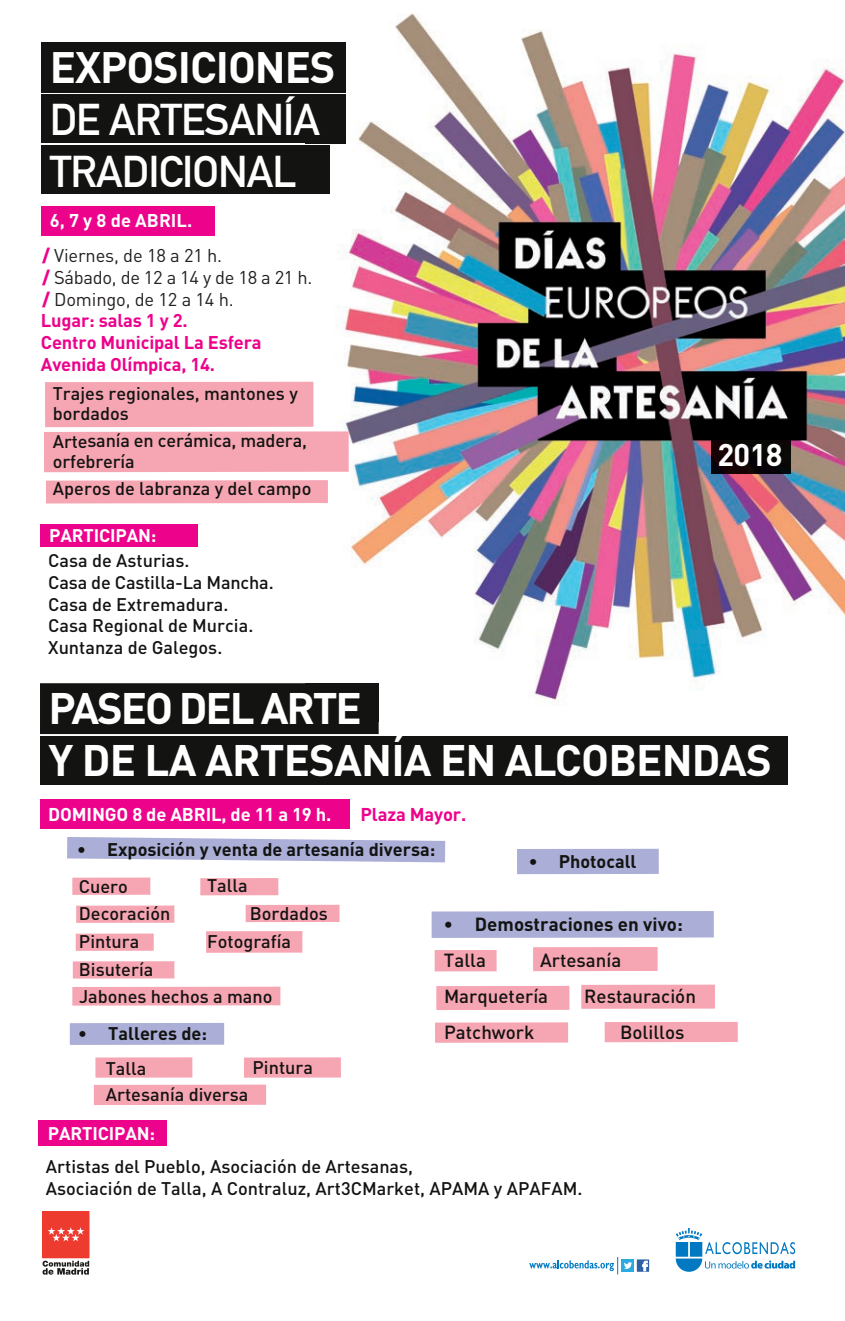
<style>
.page{position:relative;width:845px;height:1321px;background:#fff}
.page>*{position:absolute;margin:0;border:0;box-sizing:border-box;transform-origin:0 0}
.t1{font:700 43.6px "DIN";letter-spacing:-.02em;color:#fff}
.t2{font:700 43.6px "DIN";letter-spacing:-.05em;color:#fff}
.t3{font:700 43.4px/52.2px "DIN Alternate";letter-spacing:-.02em;color:#fff}
.t4{font:700 43.4px "DIN";letter-spacing:-.025em;color:#fff}
.t5{font:700 31px "DIN";color:#fff}
.t6{font:500 18.8px/36.2px "DIN";color:#131412}
.t7{font:700 18.8px/36.4px "DIN";color:#131412}
.t8{font:700 18.4px "DIN";letter-spacing:-.01em;color:#fff}
.t9{font:700 18.4px "DIN";letter-spacing:-.01em;color:#ed028c}
.t10{font:500 18.2px/21.8px "DIN";color:#131412}
.t11{font:18.2px/21.8px "DIN";letter-spacing:-.01em;color:#231f20}
.t12{font:700 18.2px/34.6px "DIN";color:#131412}
.t13{font:700 18.2px "DIN";letter-spacing:-.01em;color:#fff}
.s1{font-weight:900;color:#ed028c}
.s2{font-weight:700;color:#ed028c}
.s3{font-weight:500}
</style>
<div class="page">
<div style="left:533px;top:946px;width:124px;height:25px;background:#f6a5b3"></div>
<div style="left:604px;top:1021px;width:133px;height:21px;background:#f6a5b3"></div>
<div style="left:436px;top:985px;width:133px;height:24px;background:#f6a5b3"></div>
<div style="left:435px;top:1022px;width:133px;height:20px;background:#f6a5b3"></div>
<div style="left:581px;top:984px;width:134px;height:24px;background:#f6a5b3"></div>
<img style="left:305px;top:13px;width:540px;height:708px">
<div style="left:40px;top:799px;width:310px;height:29px;background:#ed028c"></div>
<div style="left:38px;top:1120px;width:129px;height:26px;background:#ed028c"></div>
<div style="left:40px;top:525px;width:158px;height:22px;background:#ed028c"></div>
<div style="left:41px;top:206px;width:174px;height:29px;background:#ed028c"></div>
<svg style="left:67px;top:837px;width:378px;height:25px;background:#b6b9db"></svg>
<div style="left:434px;top:949px;width:62px;height:22px;background:#f6a5b3"></div>
<div style="left:431px;top:911px;width:282px;height:26px;background:#abaed6"></div>
<div style="left:517px;top:848px;width:141px;height:26px;background:#abaed6"></div>
<div style="left:40px;top:735px;width:747px;height:49px;background:#131412"></div>
<div style="left:40px;top:683px;width:338px;height:51px;background:#131412"></div>
<div style="left:305px;top:683px;width:73px;height:38px;background:#131412"></div>
<svg style="left:675px;top:1228px;width:120px;height:43px"></svg>
<svg style="left:529px;top:1257px;width:89px;height:17px"></svg>
<div style="left:621px;top:1259px;width:13px;height:12px;background:#2aaae1"></div>
<svg style="left:624px;top:1262px;width:8px;height:6px"></svg>
<div style="left:636px;top:1259px;width:13px;height:12px;background:#3060a4"></div>
<svg style="left:642px;top:1260px;width:5px;height:10px"></svg>
<div style="left:41px;top:94px;width:264px;height:49px;background:#131412"></div>
<div style="left:305px;top:42px;width:41px;height:101px;background:#131412"></div>
<div style="left:41px;top:145px;width:264px;height:49px;background:#131412"></div>
<img style="left:305px;top:145px;width:24px;height:49px">
<div style="left:41px;top:42px;width:264px;height:51px;background:#131412"></div>
<div style="left:45px;top:382px;width:268px;height:45px;background:#f6a5b3"></div>
<div style="left:44px;top:431px;width:305px;height:41px;background:#f6a5b3"></div>
<div style="left:46px;top:480px;width:282px;height:23px;background:#f6a5b3"></div>
<div style="left:244px;top:1057px;width:97px;height:20px;background:#f6a5b3"></div>
<div style="left:95px;top:1057px;width:97px;height:20px;background:#f6a5b3"></div>
<div style="left:94px;top:1084px;width:172px;height:20px;background:#f6a5b3"></div>
<div style="left:70px;top:1022px;width:154px;height:22px;background:#abaed6"></div>
<div style="left:72px;top:877px;width:78px;height:17px;background:#f6a5b3"></div>
<div style="left:73px;top:961px;width:101px;height:17px;background:#f6a5b3"></div>
<div style="left:206px;top:931px;width:96px;height:21px;background:#f6a5b3"></div>
<div style="left:76px;top:933px;width:78px;height:17px;background:#f6a5b3"></div>
<div style="left:246px;top:904px;width:93px;height:18px;background:#f6a5b3"></div>
<div style="left:76px;top:905px;width:98px;height:17px;background:#f6a5b3"></div>
<div style="left:200px;top:878px;width:78px;height:17px;background:#f6a5b3"></div>
<div style="left:72px;top:986px;width:208px;height:19px;background:#f6a5b3"></div>
<img style="left:711px;top:437px;width:79px;height:36px">
<div style="left:43px;top:1211px;width:46px;height:46px;background:#ee3b30"></div>
<svg style="left:47px;top:1227px;width:37px;height:14px"></svg>
<svg style="left:43px;top:1260px;width:46px;height:14px"></svg>
<p class="t4" style="left:50px;top:39px;width:287px">EXPOSICIONES</p>
<p class="t3" style="left:50px;top:90px;width:272px">DE ARTESANÍA<br>TRADICIONAL</p>
<p class="t13" style="left:50px;top:209px;width:144px">6, 7 y 8 de ABRIL.</p>
<p class="t11" style="left:41px;top:244px;width:273px"><span class="s1">/</span> Viernes, de 18 a 21 h.<br><span class="s1">/</span> Sábado, de 12 a 14 y de 18 a 21 h. <span class="s1">/</span> Domingo, de 12 a 14 h.<br><span class="s2">Lugar: salas 1 y 2.<br>Centro Municipal La Esfera<br>Avenida Olímpica, 14.</span></p>
<p class="t10" style="left:53px;top:382px;width:246px;line-height:20.2px">Trajes regionales, mantones y bordados</p>
<p class="t10" style="left:53px;top:430px;width:256px;line-height:20.2px">Artesanía en cerámica, madera, orfebrería</p>
<p class="t10" style="left:53px;top:477px;width:260px">Aperos de labranza y del campo</p>
<p class="t13" style="left:49px;top:523px;width:109px">PARTICIPAN:</p>
<p class="t10" style="left:48px;top:549px;width:227px">Casa de Asturias.<br>Casa de Castilla-La Mancha.<br>Casa de Extremadura.<br>Casa Regional de Murcia.<br>Xuntanza de Galegos.</p>
<p class="t2" style="left:49px;top:680px;width:315px">PASEO DEL ARTE</p>
<p class="t5" style="left:717px;top:435px;width:67px">2018</p>
<p class="t1" style="left:49px;top:731px;width:725px">Y DE LA ARTESANÍA EN ALCOBENDAS</p>
<p class="t8" style="left:48px;top:802px;width:284px">DOMINGO 8 de ABRIL, de 11 a 19 h.</p>
<p class="t9" style="left:360px;top:802px;width:107px">Plaza Mayor.</p>
<p class="t12" style="left:77px;top:831px;width:360px">• Exposición y venta de artesanía diversa:</p>
<p class="t12" style="left:528px;top:842px;width:109px">• Photocall</p>
<p class="t10" style="left:79px;top:874px;width:51px">Cuero</p>
<p class="t10" style="left:207px;top:874px;width:42px">Talla</p>
<p class="t10" style="left:79px;top:902px;width:93px">Decoración</p>
<p class="t10" style="left:250px;top:901px;width:80px">Bordados</p>
<p class="t10" style="left:79px;top:929px;width:62px">Pintura</p>
<p class="t10" style="left:207px;top:929px;width:86px">Fotografía</p>
<p class="t10" style="left:79px;top:954px;width:195px;line-height:27.6px">Bisutería<br>Jabones hechos a mano</p>
<p class="t12" style="left:106px;top:1015px;width:103px;text-indent:-27px">• Talleres de:<br><span class="s3">Talla</span></p>
<p class="t10" style="left:252px;top:1056px;width:62px">Pintura</p>
<p class="t10" style="left:106px;top:1082px;width:144px">Artesanía diversa</p>
<p class="t13" style="left:48px;top:1121px;width:109px">PARTICIPAN:</p>
<p class="t7" style="left:444px;top:904px;width:240px">• Demostraciones en vivo:<br><span class="s3">Talla</span></p>
<p class="t6" style="left:444px;top:941px;width:179px;text-indent:96px">Artesanía<br>Marquetería</p>
<p class="t6" style="left:584px;top:977px;width:113px">Restauración</p>
<p class="t6" style="left:444px;top:1013px;width:92px">Patchwork</p>
<p class="t6" style="left:620px;top:1013px;width:66px">Bolillos</p>
<p class="t10" style="left:46px;top:1155px;width:538px">Artistas del Pueblo, Asociación de Artesanas,<br>Asociación de Talla, A Contraluz, Art3CMarket, APAMA y APAFAM.</p>
</div>
